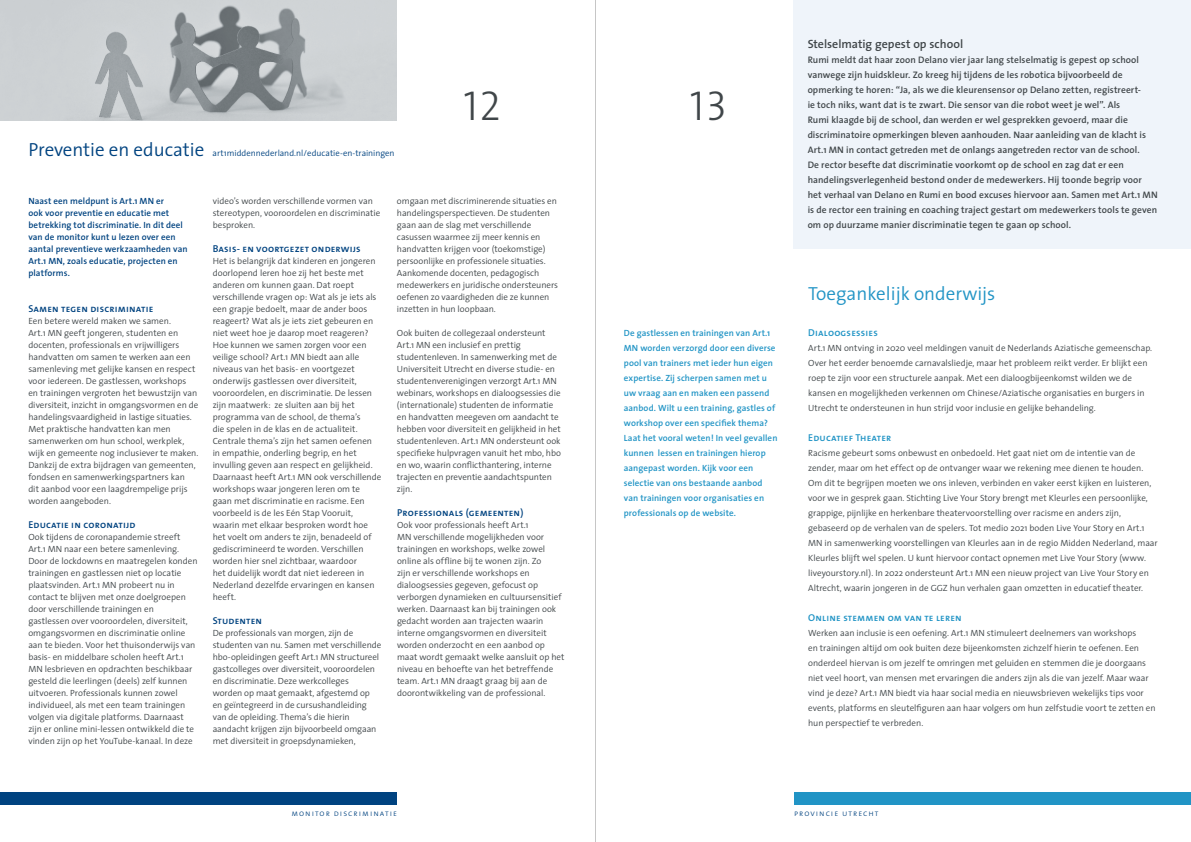
<style>
.page{position:relative;width:1191px;height:842px;background:#fff}
.page>*{position:absolute;margin:0;border:0;box-sizing:border-box;transform-origin:0 0}
.t1{font:42px "The Sans Light Caps";color:#404649}
.t2{font:300 19px "The Sans";color:#2194c5}
.t3{font:600 12px "The Sans";color:#404649}
.t4{font:10px "The Sans Semi Bold Caps";letter-spacing:.02em;color:#004380}
.t5{font:10px "The Sans Semi Bold Caps";letter-spacing:.02em;color:#2194c5}
.t6{font:600 9.5px/15px "The Sans";letter-spacing:.005em;color:#404649}
.t7{font:300 9px/12px "The Sans";letter-spacing:-.005em;color:#404649}
.t8{font:600 9px/15px "The Sans";letter-spacing:.01em;color:#2194c5}
.t9{font:600 9px/12px "The Sans";letter-spacing:.01em;color:#004380}
.t10{font:300 8.7px "The Sans";color:#004380}
.t11{font:8.5px "The Sans Light Caps";letter-spacing:.12em;color:#004380}
.s1{font-size:19px}
</style>
<div class="page">
<hr style="left:595px;top:0;width:1px;height:842px;background:#c6c6c6">
<div style="left:794px;top:792px;width:397px;height:12px;background:#2194c5"></div>
<div style="left:793px;top:0;width:398px;height:249px;background:#eff4fa"></div>
<div style="left:0;top:792px;width:397px;height:12px;background:#004380"></div>
<img style="left:0;top:0;width:397px;height:120px">
<h3 class="t3" style="left:807px;top:34px;width:157px">Stelselmatig gepest op school</h3>
<p class="t6" style="left:807px;top:52px;width:351px">Rumi meldt dat haar zoon Delano vier jaar lang stelselmatig is gepest op school vanwege zijn huidskleur. Zo kreeg hij tijdens de les robotica bijvoorbeeld de opmerking te horen: “Ja, als we die kleurensensor op Delano zetten, registreert-<br>ie toch niks, want dat is te zwart. Die sensor van die robot weet je wel”. Als<br>Rumi klaagde bij de school, dan werden er wel gesprekken gevoerd, maar die discriminatoire opmerkingen bleven aanhouden. Naar aanleiding van de klacht is Art.1 MN in contact getreden met de onlangs aangetreden rector van de school.<br>De rector besefte dat discriminatie voorkomt op de school en zag dat er een handelingsverlegenheid bestond onder de medewerkers. Hij toonde begrip voor het verhaal van Delano en Rumi en bood excuses hiervoor aan. Samen met Art.1 MN is de rector een training en coaching traject gestart om medewerkers tools te geven om op duurzame manier discriminatie tegen te gaan op school.</p>
<h1 class="t1" style="left:463px;top:71px;width:39px">12</h1>
<h1 class="t1" style="left:690px;top:71px;width:39px">13</h1>
<p class="t10" style="left:28px;top:146px;width:368px"><span class="s1">Preventie en educatie</span> art1middennederland.nl/educatie-en-trainingen</p>
<p class="t9" style="left:28px;top:195px;width:161px">Naast een meldpunt is Art.1 MN er<br>ook voor preventie en educatie met betrekking tot discriminatie. In dit deel van de monitor kunt u lezen over een aantal preventieve werkzaamheden van Art.1 MN, zoals educatie, projecten en platforms.</p>
<p class="t7" style="left:213px;top:195px;width:169px">video’s worden verschillende vormen van stereotypen, vooroordelen en discriminatie besproken.</p>
<p class="t4" style="left:213px;top:240px;width:150px">Basis- en voortgezet onderwijs</p>
<p class="t7" style="left:213px;top:255px;width:170px">Het is belangrijk dat kinderen en jongeren doorlopend leren hoe zij het beste met anderen om kunnen gaan. Dat roept verschillende vragen op: Wat als je iets als een grapje bedoelt, maar de ander boos reageert? Wat als je iets ziet gebeuren en niet weet hoe je daarop moet reageren?<br>Hoe kunnen we samen zorgen voor een veilige school? Art.1 MN biedt aan alle niveaus van het basis- en voortgezet onderwijs gastlessen over diversiteit, vooroordelen, en discriminatie. De lessen zijn maatwerk: ze sluiten aan bij het programma van de school, de thema’s<br>die spelen in de klas en de actualiteit.<br>Centrale thema’s zijn het samen oefenen in empathie, onderling begrip, en het invulling geven aan respect en gelijkheid.<br>Daarnaast heeft Art.1 MN ook verschillende workshops waar jongeren leren om te gaan met discriminatie en racisme. Een voorbeeld is de les Eén Stap Vooruit, waarin met elkaar besproken wordt hoe het voelt om anders te zijn, benadeeld of gediscrimineerd te worden. Verschillen worden hier snel zichtbaar, waardoor<br>het duidelijk wordt dat niet iedereen in Nederland dezelfde ervaringen en kansen heeft.</p>
<p class="t4" style="left:213px;top:612px;width:51px">Studenten</p>
<p class="t7" style="left:213px;top:627px;width:170px">De professionals van morgen, zijn de studenten van nu. Samen met verschillende hbo-opleidingen geeft Art.1 MN structureel gastcolleges over diversiteit, vooroordelen en discriminatie. Deze werkcolleges<br>worden op maat gemaakt, afgestemd op en geïntegreerd in de cursushandleiding van de opleiding. Thema’s die hierin aandacht krijgen zijn bijvoorbeeld omgaan met diversiteit in groepsdynamieken,</p>
<p class="t7" style="left:397px;top:195px;width:163px">omgaan met discriminerende situaties en handelingsperspectieven. De studenten gaan aan de slag met verschillende casussen waarmee zij meer kennis en handvatten krijgen voor (toekomstige) persoonlijke en professionele situaties.<br>Aankomende docenten, pedagogisch medewerkers en juridische ondersteuners oefenen zo vaardigheden die ze kunnen inzetten in hun loopbaan.</p>
<p class="t7" style="left:397px;top:327px;width:165px">Ook buiten de collegezaal ondersteunt Art.1 MN een inclusief en prettig studentenleven. In samenwerking met de Universiteit Utrecht en diverse studie- en studentenverenigingen verzorgt Art.1 MN webinars, workshops en dialoogsessies die (internationale) studenten de informatie en handvatten meegeven om aandacht te hebben voor diversiteit en gelijkheid in het studentenleven. Art.1 MN ondersteunt ook specifieke hulpvragen vanuit het mbo, hbo en wo, waarin conflicthantering, interne trajecten en preventie aandachtspunten zijn.</p>
<p class="t4" style="left:397px;top:504px;width:128px">Professionals (gemeenten)</p>
<p class="t7" style="left:397px;top:519px;width:169px">Ook voor professionals heeft Art.1<br>MN verschillende mogelijkheden voor trainingen en workshops, welke zowel online als offline bij te wonen zijn. Zo<br>zijn er verschillende workshops en dialoogsessies gegeven, gefocust op verborgen dynamieken en cultuursensitief werken. Daarnaast kan bij trainingen ook gedacht worden aan trajecten waarin interne omgangsvormen en diversiteit worden onderzocht en een aanbod op maat wordt gemaakt welke aansluit op het niveau en behoefte van het betreffende team. Art.1 MN draagt graag bij aan de doorontwikkeling van de professional.</p>
<h2 class="t2" style="left:808px;top:278px;width:189px">Toegankelijk onderwijs</h2>
<p class="t4" style="left:28px;top:300px;width:126px">Samen tegen discriminatie</p>
<p class="t7" style="left:28px;top:315px;width:172px">Een betere wereld maken we samen.<br>Art.1 MN geeft jongeren, studenten en docenten, professionals en vrijwilligers handvatten om samen te werken aan een samenleving met gelijke kansen en respect voor iedereen. De gastlessen, workshops<br>en trainingen vergroten het bewustzijn van diversiteit, inzicht in omgangsvormen en de handelingsvaardigheid in lastige situaties.<br>Met praktische handvatten kan men samenwerken om hun school, werkplek, wijk en gemeente nog inclusiever te maken.<br>Dankzij de extra bijdragen van gemeenten, fondsen en samenwerkingspartners kan<br>dit aanbod voor een laagdrempelige prijs worden aangeboden.</p>
<p class="t4" style="left:28px;top:516px;width:109px">Educatie in coronatijd</p>
<p class="t7" style="left:28px;top:531px;width:171px">Ook tijdens de coronapandemie streeft Art.1 MN naar een betere samenleving.<br>Door de lockdowns en maatregelen konden trainingen en gastlessen niet op locatie plaatsvinden. Art.1 MN probeert nu in contact te blijven met onze doelgroepen door verschillende trainingen en<br>gastlessen over vooroordelen, diversiteit, omgangsvormen en discriminatie online aan te bieden. Voor het thuisonderwijs van basis- en middelbare scholen heeft Art.1<br>MN lesbrieven en opdrachten beschikbaar gesteld die leerlingen (deels) zelf kunnen uitvoeren. Professionals kunnen zowel individueel, als met een team trainingen volgen via digitale platforms. Daarnaast zijn er online mini-lessen ontwikkeld die te vinden zijn op het YouTube-kanaal. In deze</p>
<p class="t8" style="left:624px;top:325px;width:155px">De gastlessen en trainingen van Art.1<br>MN worden verzorgd door een diverse pool van trainers met ieder hun eigen expertise. Zij scherpen samen met u uw vraag aan en maken een passend aanbod. Wilt u een training, gastles of workshop over een specifiek thema?<br>Laat het vooral weten! In veel gevallen kunnen lessen en trainingen hierop aangepast worden. Kijk voor een selectie van ons bestaande aanbod van trainingen voor organisaties en professionals op de website.</p>
<p class="t5" style="left:808px;top:324px;width:71px">Dialoogsessies</p>
<p class="t7" style="left:808px;top:340px;width:345px;line-height:15px">Art.1 MN ontving in 2020 veel meldingen vanuit de Nederlands Aziatische gemeenschap.<br>Over het eerder benoemde carnavalsliedje, maar het probleem reikt verder. Er blijkt een roep te zijn voor een structurele aanpak. Met een dialoogbijeenkomst wilden we de kansen en mogelijkheden verkennen om Chinese/Aziatische organisaties en burgers in Utrecht te ondersteunen in hun strijd voor inclusie en gelijke behandeling.</p>
<p class="t5" style="left:808px;top:429px;width:85px">Educatief Theater</p>
<p class="t7" style="left:808px;top:445px;width:351px;line-height:15px">Racisme gebeurt soms onbewust en onbedoeld. Het gaat niet om de intentie van de zender, maar om het effect op de ontvanger waar we rekening mee dienen te houden.<br>Om dit te begrijpen moeten we ons inleven, verbinden en vaker eerst kijken en luisteren, voor we in gesprek gaan. Stichting Live Your Story brengt met Kleurles een persoonlijke, grappige, pijnlijke en herkenbare theatervoorstelling over racisme en anders zijn, gebaseerd op de verhalen van de spelers. Tot medio 2021 boden Live Your Story en Art.1<br>MN in samenwerking voorstellingen van Kleurles aan in de regio Midden Nederland, maar Kleurles blijft wel spelen. U kunt hiervoor contact opnemen met Live Your Story (www. liveyourstory.nl). In 2022 ondersteunt Art.1 MN een nieuw project van Live Your Story en Altrecht, waarin jongeren in de GGZ hun verhalen gaan omzetten in educatief theater.</p>
<p class="t5" style="left:808px;top:609px;width:155px">Online stemmen om van te leren</p>
<p class="t7" style="left:808px;top:625px;width:349px;line-height:15px">Werken aan inclusie is een oefening. Art.1 MN stimuleert deelnemers van workshops<br>en trainingen altijd om ook buiten deze bijeenkomsten zichzelf hierin te oefenen. Een onderdeel hiervan is om jezelf te omringen met geluiden en stemmen die je doorgaans niet veel hoort, van mensen met ervaringen die anders zijn als die van jezelf. Maar waar vind je deze? Art.1 MN biedt via haar social media en nieuwsbrieven wekelijks tips voor events, platforms en sleutelfiguren aan haar volgers om hun zelfstudie voort te zetten en hun perspectief te verbreden.</p>
<p class="t11" style="left:291px;top:806px;width:107px">monitor discriminatie</p>
<p class="t11" style="left:794px;top:806px;width:86px">provincie utrecht</p>
</div>
